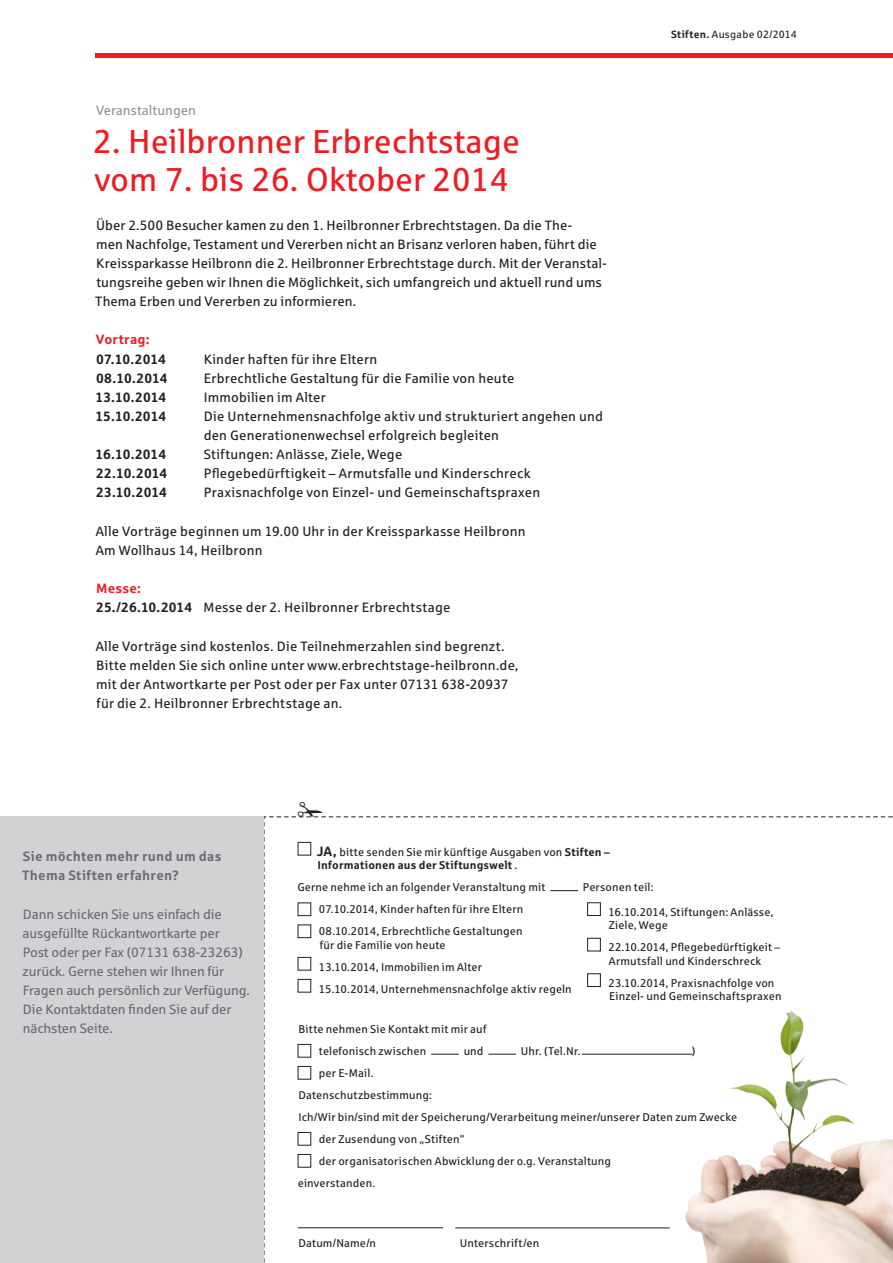
<style>
.page{position:relative;width:893px;height:1263px;background:#fff}
.page>*{position:absolute;margin:0;border:0;box-sizing:border-box;transform-origin:0 0}
.t1{font:33px/38.2px "Sparkasse Rg";color:#ee1d23}
.t2{font:13.5px/19.2px "Sparkasse Rg";letter-spacing:.015em;color:#231f20}
.t3{font:13.5px/19.2px "Sparkasse Rg";letter-spacing:-.01em;color:#6c6d70}
.t4{font:700 13.5px "Sparkasse Rg";letter-spacing:-.005em;color:#231f20}
.t5{font:700 13.5px/19.2px "Sparkasse Rg";letter-spacing:.02em;color:#6c6d70}
.t6{font:13.5px "Sparkasse Rg";color:#939598}
.t7{font:700 13.5px "Sparkasse Rg";letter-spacing:.02em;color:#ee1d23}
.t8{font:11.25px/22px "Sparkasse Rg";letter-spacing:.01em;color:#231f20}
.t9{font:700 11.25px/13.5px "Sparkasse Rg";letter-spacing:.015em;color:#231f20}
.t10{font:10.5px "Sparkasse Rg";letter-spacing:.02em;color:#231f20}
.s1{font-weight:700;color:#ee1d23}
.s2{font-weight:700}
.s3{font-size:13.5px}
.s4{font-weight:400}
</style>
<div class="page">
<hr style="left:96px;top:53px;width:797px;height:4px;background:#ee1d23">
<div style="left:0;top:816px;width:264px;height:447px;background:#d1d2d4"></div>
<svg style="left:264px;top:816px;width:629px;height:447px"></svg>
<p class="t6" style="left:96px;top:102px;width:101px">Veranstaltungen</p>
<h1 class="t1" style="left:93px;top:122px;width:428px">2. Heilbronner Erbrechtstage vom 7. bis 26. Oktober 2014</h1>
<p class="t2" style="left:95px;top:215px;width:513px">Über 2.500 Besucher kamen zu den 1. Heilbronner Erbrechtstagen. Da die The-<br>men Nachfolge, Testament und Vererben nicht an Brisanz verloren haben, führt die Kreissparkasse Heilbronn die 2. Heilbronner Erbrechtstage durch. Mit der Veranstal&shy;tungsreihe geben wir Ihnen die Möglichkeit, sich umfangreich und aktuell rund ums Thema Erben und Vererben zu informieren.</p>
<p class="t7" style="left:96px;top:331px;width:55px">Vortrag:</p>
<p class="t4" style="left:96px;top:350px;width:71px">07.10.2014</p>
<p class="t2" style="left:204px;top:349px;width:175px">Kinder haften für ihre Eltern</p>
<p class="t4" style="left:96px;top:369px;width:73px">08.10.2014</p>
<p class="t2" style="left:204px;top:368px;width:312px">Erbrechtliche Gestaltung für die Familie von heute</p>
<p class="t4" style="left:95px;top:388px;width:72px">13.10.2014</p>
<p class="t2" style="left:204px;top:387px;width:124px">Immobilien im Alter</p>
<p class="t4" style="left:95px;top:408px;width:72px">15.10.2014</p>
<p class="t2" style="left:204px;top:406px;width:401px">Die Unternehmensnachfolge aktiv und strukturiert angehen und den Generationenwechsel erfolgreich begleiten</p>
<p class="t4" style="left:95px;top:446px;width:72px">16.10.2014</p>
<p class="t2" style="left:204px;top:445px;width:200px">Stiftungen: Anlässe, Ziele, Wege</p>
<p class="t4" style="left:96px;top:465px;width:73px">22.10.2014</p>
<p class="t2" style="left:204px;top:464px;width:328px">Pflegebedürftigkeit – Armutsfalle und Kinderschreck</p>
<p class="t4" style="left:96px;top:484px;width:72px">23.10.2014</p>
<p class="t2" style="left:204px;top:483px;width:338px">Praxisnachfolge von Einzel- und Gemeinschaftspraxen</p>
<p class="t2" style="left:96px;top:521px;width:431px">Alle Vorträge beginnen um 19.00 Uhr in der Kreissparkasse Heilbronn<br>Am Wollhaus 14, Heilbronn</p>
<p class="t2" style="left:96px;top:578px;width:356px"><span class="s1">Messe:<br></span><span class="s2">25./26.10.2014</span> Messe der 2. Heilbronner Erbrechtstage</p>
<p class="t2" style="left:96px;top:636px;width:424px">Alle Vorträge sind kostenlos. Die Teilnehmerzahlen sind begrenzt.<br>Bitte melden Sie sich online unter www.erbrechtstage-heilbronn.de, mit der Antwortkarte per Post oder per Fax unter 07131 638-20937 für die 2. Heilbronner Erbrechtstage an.</p>
<p class="t10" style="left:671px;top:28px;width:127px"><span class="s2">Stiften.</span> Ausgabe 02/2014</p>
<p class="t5" style="left:22px;top:846px;width:201px">Sie möchten mehr rund um das<br>Thema Stiften erfahren?</p>
<p class="t3" style="left:23px;top:904px;width:229px">Dann schicken Sie uns einfach die ausgefüllte Rückantwortkarte per<br>Post oder per Fax (07131 638-23263) zurück. Gerne stehen wir Ihnen für<br>Fragen auch persönlich zur Verfügung.<br>Die Kontaktdaten finden Sie auf der nächsten Seite.</p>
<p class="t9" style="left:317px;top:844px;width:294px"><span class="s3">JA,</span> <span class="s4">bitte senden Sie mir künftige Ausgaben von</span> Stiften –<br>Informationen aus der Stiftungswelt <span class="s4">.</span></p>
<p class="t8" style="left:297px;top:876px;width:250px">Gerne nehme ich an folgender Veranstaltung mit</p>
<p class="t8" style="left:583px;top:876px;width:72px">Personen teil:</p>
<p class="t8" style="left:319px;top:898px;width:206px">07.10.2014, Kinder haften für ihre Eltern<br>08.10.2014, Erbrechtliche Gestaltungen</p>
<p class="t8" style="left:319px;top:933px;width:254px">für die Familie von heute<br>13.10.2014, Immobilien im Alter<br>15.10.2014, Unternehmensnachfolge aktiv regeln</p>
<p class="t8" style="left:319px;top:1017px;width:169px;text-indent:-20px">Bitte nehmen Sie Kontakt mit mir auf telefonisch zwischen</p>
<p class="t8" style="left:608px;top:905px;width:166px;line-height:13.5px">16.10.2014, Stiftungen: Anlässe,<br>Ziele, Wege</p>
<p class="t8" style="left:608px;top:940px;width:173px;line-height:13.5px">22.10.2014, Pflegebedürftigkeit –<br>Armutsfall und Kinderschreck</p>
<p class="t8" style="left:608px;top:976px;width:175px;line-height:13.5px">23.10.2014, Praxisnachfolge von<br>Einzel- und Gemeinschaftspraxen</p>
<p class="t8" style="left:464px;top:1039px;width:21px">und</p>
<p class="t8" style="left:521px;top:1039px;width:61px">Uhr. (Tel.Nr.</p>
<p class="t8" style="left:692px;top:1039px;width:5px">)</p>
<p class="t8" style="left:319px;top:1061px;width:56px">per E-Mail.</p>
<p class="t8" style="left:298px;top:1083px;width:135px">Datenschutzbestimmung:</p>
<p class="t8" style="left:298px;top:1105px;width:440px">Ich/Wir bin/sind mit der Speicherung/Verarbeitung meiner/unserer Daten zum Zwecke</p>
<p class="t8" style="left:319px;top:1127px;width:147px">der Zusendung von „Stiften“</p>
<p class="t8" style="left:319px;top:1149px;width:294px">der organisatorischen Abwicklung der o.g. Veranstaltung</p>
<p class="t8" style="left:298px;top:1171px;width:79px">einverstanden.</p>
<p class="t8" style="left:298px;top:1231px;width:79px">Datum/Name/n</p>
<p class="t8" style="left:460px;top:1231px;width:81px">Unterschrift/en</p>
</div>
